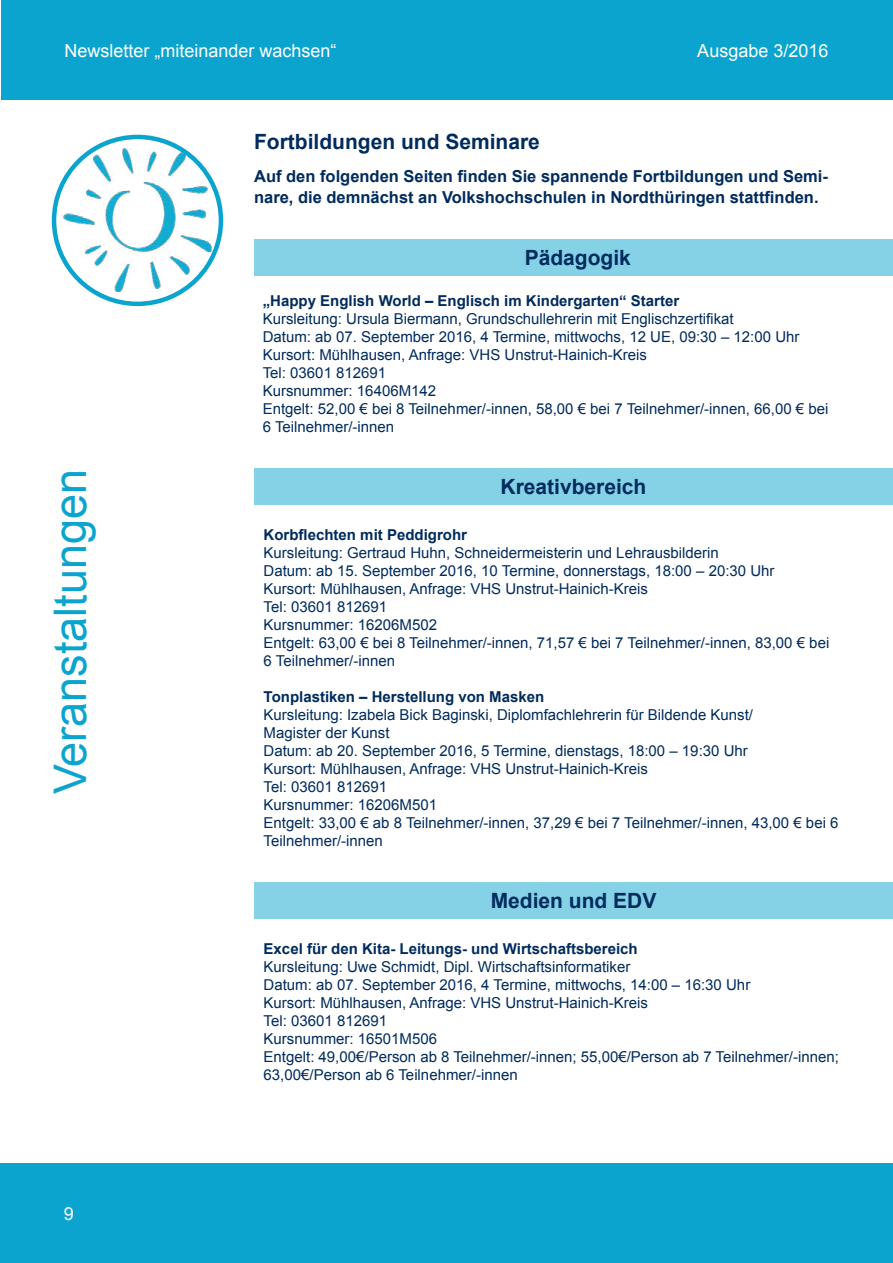
<style>
.page{position:relative;width:893px;height:1263px;background:#fff}
.page>*{position:absolute;margin:0;border:0;box-sizing:border-box;transform-origin:0 0}
.t1{font:45px "Arial";color:#0ba4ce}
.t2{font:700 21px "Arial";color:#002b5c}
.t3{font:18px "Arial";color:#fff}
.t4{font:700 16.5px/21px "Arial";color:#002b5c}
.t5{font:15px/18px "Arial";color:#002b5c}
.t6{font:700 15px "Arial";color:#002b5c}
</style>
<div class="page">
<img style="left:54px;top:137px;width:167px;height:167px;border-radius:83px">
<div style="left:52px;top:135px;width:171px;height:171px;border:4px solid #0ba4ce;border-radius:50%"></div>
<div style="left:0;top:1164px;width:893px;height:99px;background:#0ba4ce"></div>
<div style="left:1px;top:1px;width:891px;height:99px;background:#0ba4ce"></div>
<div style="left:254px;top:239px;width:639px;height:36px;background:#85d2e7"></div>
<div style="left:254px;top:468px;width:639px;height:36px;background:#85d2e7"></div>
<div style="left:254px;top:882px;width:639px;height:36px;background:#85d2e7"></div>
<p class="t3" style="left:65px;top:39px;width:274px">Newsletter „miteinander wachsen“</p>
<p class="t3" style="left:697px;top:39px;width:133px">Ausgabe 3/2016</p>
<h2 class="t2" style="left:254px;top:128px;width:287px">Fortbildungen und Seminare</h2>
<p class="t4" style="left:254px;top:166px;width:575px">Auf den folgenden Seiten finden Sie spannende Fortbildungen und Semi&shy;nare, die demnächst an Volkshochschulen in Nordthüringen stattfinden.</p>
<h2 class="t2" style="left:525px;top:243px;width:108px">Pädagogik</h2>
<h1 class="t1" style="left:41px;top:794px;width:327px;rotate:-90deg">Veranstaltungen</h1>
<p class="t3" style="left:64px;top:1202px;width:12px">9</p>
<p class="t6" style="left:263px;top:291px;width:418px">„Happy English World – Englisch im Kindergarten“ Starter</p>
<p class="t5" style="left:263px;top:310px;width:567px">Kursleitung: Ursula Biermann, Grundschullehrerin mit Englischzertifikat<br>Datum: ab 07. September 2016, 4 Termine, mittwochs, 12 UE, 09:30 – 12:00 Uhr Kursort: Mühlhausen, Anfrage: VHS Unstrut-Hainich-Kreis<br>Tel: 03601 812691<br>Kursnummer: 16406M142<br>Entgelt: 52,00 € bei 8 Teilnehmer/-innen, 58,00 € bei 7 Teilnehmer/-innen, 66,00 € bei 6 Teilnehmer/-innen</p>
<h2 class="t2" style="left:501px;top:472px;width:147px">Kreativbereich</h2>
<p class="t6" style="left:264px;top:525px;width:205px">Korbflechten mit Peddigrohr</p>
<p class="t5" style="left:264px;top:544px;width:567px">Kursleitung: Gertraud Huhn, Schneidermeisterin und Lehrausbilderin<br>Datum: ab 15. September 2016, 10 Termine, donnerstags, 18:00 – 20:30 Uhr Kursort: Mühlhausen, Anfrage: VHS Unstrut-Hainich-Kreis<br>Tel: 03601 812691<br>Kursnummer: 16206M502<br>Entgelt: 63,00 € bei 8 Teilnehmer/-innen, 71,57 € bei 7 Teilnehmer/-innen, 83,00 € bei 6 Teilnehmer/-innen</p>
<p class="t6" style="left:264px;top:687px;width:282px">Tonplastiken – Herstellung von Masken</p>
<p class="t5" style="left:264px;top:706px;width:576px">Kursleitung: Izabela Bick Baginski, Diplomfachlehrerin für Bildende Kunst/<br>Magister der Kunst<br>Datum: ab 20. September 2016, 5 Termine, dienstags, 18:00 – 19:30 Uhr<br>Kursort: Mühlhausen, Anfrage: VHS Unstrut-Hainich-Kreis<br>Tel: 03601 812691<br>Kursnummer: 16206M501<br>Entgelt: 33,00 € ab 8 Teilnehmer/-innen, 37,29 € bei 7 Teilnehmer/-innen, 43,00 € bei 6<br>Teilnehmer/-innen</p>
<h2 class="t2" style="left:491px;top:886px;width:167px">Medien und EDV</h2>
<p class="t6" style="left:264px;top:939px;width:376px">Excel für den Kita- Leitungs- und Wirtschaftsbereich</p>
<p class="t5" style="left:264px;top:958px;width:577px">Kursleitung: Uwe Schmidt, Dipl. Wirtschaftsinformatiker<br>Datum: ab 07. September 2016, 4 Termine, mittwochs, 14:00 – 16:30 Uhr<br>Kursort: Mühlhausen, Anfrage: VHS Unstrut-Hainich-Kreis<br>Tel: 03601 812691<br>Kursnummer: 16501M506<br>Entgelt: 49,00€/Person ab 8 Teilnehmer/-innen; 55,00€/Person ab 7 Teilnehmer/-innen; 63,00€/Person ab 6 Teilnehmer/-innen</p>
</div>
